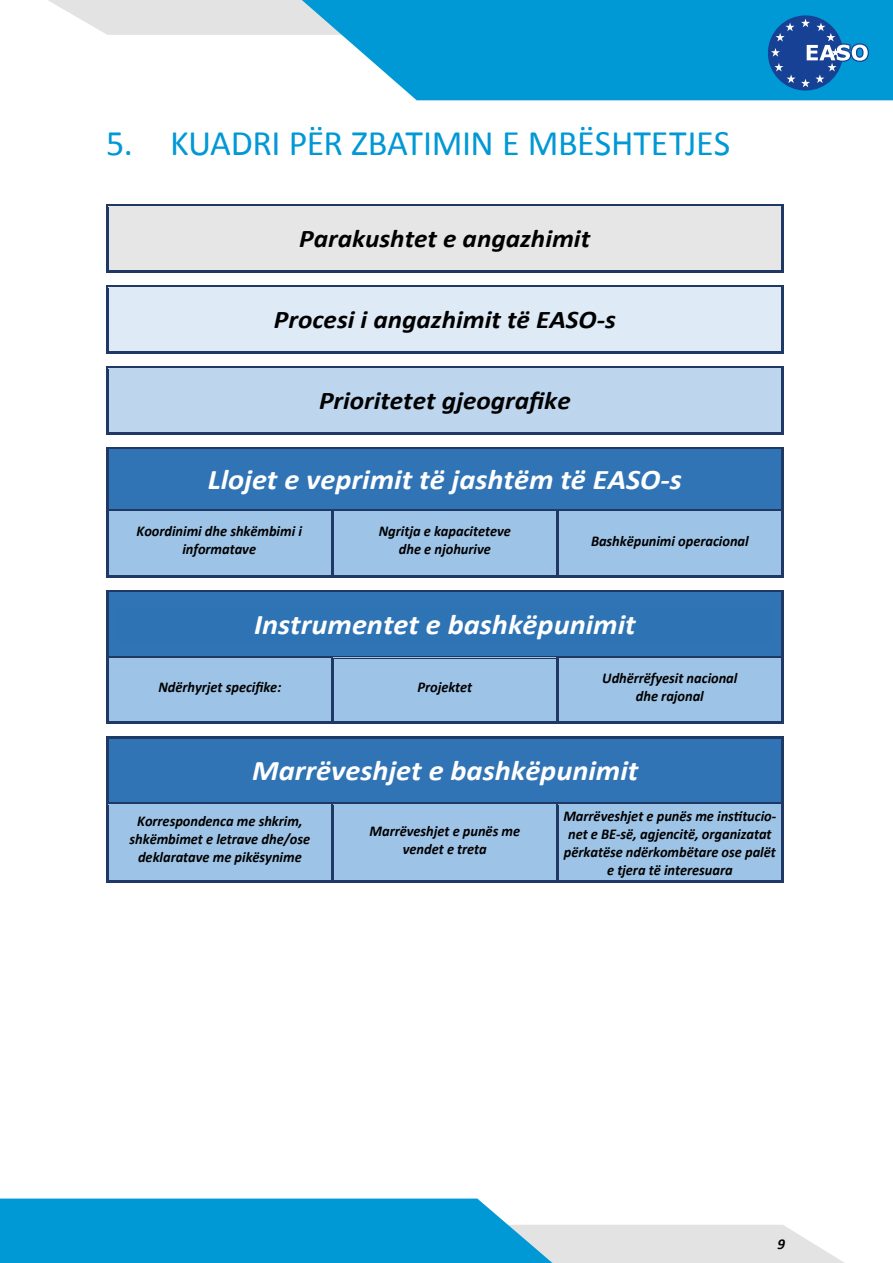
<style>
.page{position:relative;width:893px;height:1263px;background:#fff}
.page>*{position:absolute;margin:0;border:0;box-sizing:border-box;transform-origin:0 0}
.title_1{font:36px "Calibri";letter-spacing:-.01em;color:#0098d5}
.t1{font:italic 700 28.5px "Calibri";color:#fff;scale:1.07 1}
.t2{font:italic 700 25.5px "Calibri";color:#000;scale:1.07 1}
.t3{font:italic 700 15px/18px "Calibri";color:#000;text-align:center;scale:.96 1}
.t4{font:italic 700 15px "Calibri";color:#000}
</style>
<div class="page">
<div style="left:109px;top:207px;width:672px;height:63px;background:#e7e6e7"></div>
<hr style="left:108px;top:204px;width:673px;height:2px;background:#1f3864">
<hr style="left:108px;top:206px;width:673px;height:1px;background:#e7e6e6">
<hr style="left:106px;top:207px;width:2px;height:63px;background:#1f3864">
<hr style="left:108px;top:270px;width:673px;height:2px;background:#1f3864">
<hr style="left:781px;top:207px;width:2px;height:63px;background:#1f3864">
<div style="left:109px;top:288px;width:672px;height:63px;background:#deeaf6"></div>
<hr style="left:108px;top:285px;width:673px;height:3px;background:#1f3864">
<hr style="left:108px;top:288px;width:673px;height:1px;background:#deeaf6">
<hr style="left:106px;top:288px;width:2px;height:63px;background:#1f3864">
<hr style="left:108px;top:351px;width:673px;height:2px;background:#1f3864">
<hr style="left:781px;top:288px;width:2px;height:63px;background:#1f3864">
<div style="left:109px;top:369px;width:672px;height:63px;background:#bdd6ee"></div>
<hr style="left:108px;top:367px;width:673px;height:2px;background:#1f3864">
<hr style="left:108px;top:369px;width:673px;height:1px;background:#bdd6ee">
<hr style="left:106px;top:369px;width:2px;height:63px;background:#1f3864">
<hr style="left:108px;top:432px;width:673px;height:2px;background:#1f3864">
<hr style="left:781px;top:369px;width:2px;height:63px;background:#1f3864">
<div style="left:109px;top:450px;width:672px;height:59px;background:#3074b5"></div>
<hr style="left:108px;top:447px;width:673px;height:2px;background:#1f3864">
<hr style="left:108px;top:449px;width:673px;height:1px;background:#2e74b5">
<hr style="left:106px;top:450px;width:2px;height:59px;background:#1f3864">
<hr style="left:781px;top:450px;width:2px;height:59px;background:#1f3864">
<div style="left:109px;top:511px;width:222px;height:64px;background:#9dc3e6"></div>
<div style="left:333px;top:511px;width:223px;height:64px;background:#9dc3e6"></div>
<div style="left:558px;top:511px;width:223px;height:64px;background:#9dc3e6"></div>
<hr style="left:108px;top:509px;width:223px;height:2px;background:#1f3864">
<hr style="left:108px;top:511px;width:223px;height:1px;background:#9dc3e6">
<hr style="left:333px;top:509px;width:223px;height:2px;background:#1f3864">
<hr style="left:558px;top:509px;width:223px;height:2px;background:#1f3864">
<hr style="left:106px;top:511px;width:2px;height:64px;background:#1f3864">
<hr style="left:108px;top:575px;width:223px;height:2px;background:#1f3864">
<hr style="left:331px;top:511px;width:2px;height:64px;background:#1f3864">
<hr style="left:333px;top:575px;width:223px;height:2px;background:#1f3864">
<hr style="left:556px;top:511px;width:2px;height:64px;background:#1f3864">
<hr style="left:558px;top:575px;width:223px;height:2px;background:#1f3864">
<hr style="left:781px;top:511px;width:2px;height:64px;background:#1f3864">
<div style="left:109px;top:592px;width:672px;height:64px;background:#3074b5"></div>
<hr style="left:108px;top:590px;width:673px;height:2px;background:#1f3864">
<hr style="left:108px;top:592px;width:673px;height:1px;background:#2e74b5">
<hr style="left:106px;top:592px;width:2px;height:64px;background:#1f3864">
<hr style="left:781px;top:592px;width:2px;height:64px;background:#1f3864">
<div style="left:109px;top:658px;width:222px;height:64px;background:#9dc3e6"></div>
<div style="left:334px;top:658px;width:222px;height:64px;background:#9dc3e6"></div>
<div style="left:558px;top:658px;width:223px;height:64px;background:#9dc3e6"></div>
<hr style="left:108px;top:656px;width:223px;height:2px;background:#1f3864">
<hr style="left:108px;top:658px;width:223px;height:1px;background:#9dc3e6">
<hr style="left:333px;top:656px;width:223px;height:2px;background:#1f3864">
<hr style="left:333px;top:657px;width:223px;height:1px;background:#9dc3e6">
<hr style="left:558px;top:656px;width:223px;height:2px;background:#1f3864">
<hr style="left:106px;top:658px;width:2px;height:64px;background:#1f3864">
<hr style="left:108px;top:722px;width:223px;height:2px;background:#1f3864">
<hr style="left:331px;top:658px;width:2px;height:64px;background:#1f3864">
<hr style="left:333px;top:722px;width:223px;height:2px;background:#1f3864">
<hr style="left:556px;top:658px;width:2px;height:64px;background:#1f3864">
<hr style="left:558px;top:722px;width:223px;height:2px;background:#1f3864">
<hr style="left:781px;top:658px;width:2px;height:64px;background:#1f3864">
<div style="left:109px;top:739px;width:672px;height:64px;background:#3074b5"></div>
<hr style="left:108px;top:737px;width:673px;height:2px;background:#1f3864">
<hr style="left:108px;top:739px;width:673px;height:1px;background:#2e74b5">
<hr style="left:106px;top:739px;width:2px;height:64px;background:#1f3864">
<hr style="left:781px;top:739px;width:2px;height:64px;background:#1f3864">
<div style="left:109px;top:805px;width:222px;height:75px;background:#9dc3e6"></div>
<div style="left:333px;top:805px;width:223px;height:75px;background:#9dc3e6"></div>
<div style="left:558px;top:805px;width:223px;height:75px;background:#9dc3e6"></div>
<hr style="left:108px;top:803px;width:223px;height:2px;background:#1f3864">
<hr style="left:108px;top:805px;width:223px;height:1px;background:#9dc3e6">
<hr style="left:333px;top:803px;width:223px;height:2px;background:#1f3864">
<hr style="left:558px;top:803px;width:223px;height:2px;background:#1f3864">
<hr style="left:106px;top:805px;width:2px;height:75px;background:#1f3864">
<hr style="left:108px;top:880px;width:223px;height:2px;background:#1f3864">
<hr style="left:331px;top:805px;width:2px;height:75px;background:#1f3864">
<hr style="left:333px;top:880px;width:223px;height:2px;background:#1f3864">
<hr style="left:556px;top:805px;width:2px;height:75px;background:#1f3864">
<hr style="left:558px;top:880px;width:223px;height:2px;background:#1f3864">
<hr style="left:781px;top:805px;width:2px;height:75px;background:#1f3864">
<svg style="left:48px;top:0;width:229px;height:35px;background:#e6e6e6"></svg>
<svg style="left:277px;top:0;width:616px;height:100px;background:#25a6da"></svg>
<div style="left:768px;top:15px;width:75px;height:76px;background:#164194;border-radius:50%"></div>
<svg style="left:801px;top:19px;width:69px;height:68px"></svg>
<svg style="left:776px;top:23px;width:18px;height:18px"></svg>
<svg style="left:771px;top:48px;width:9px;height:9px"></svg>
<svg style="left:774px;top:63px;width:21px;height:20px"></svg>
<svg style="left:0;top:1198px;width:844px;height:65px"></svg>
<p class="title_1" style="left:106px;top:120px;width:626px">5. KUADRI PËR ZBATIMIN E MBËSHTETJES</p>
<p class="t2" style="left:299px;top:222px;width:273px">Parakushtet e angazhimit</p>
<p class="t2" style="left:274px;top:303px;width:321px">Procesi i angazhimit të EASO-s</p>
<p class="t2" style="left:319px;top:384px;width:237px">Prioritetet gjeografike</p>
<p class="t1" style="left:208px;top:461px;width:445px">Llojet e veprimit të jashtëm të EASO-s</p>
<p class="t3" style="left:137px;top:522px;width:174px">Koordinimi dhe shkëmbimi i informatave</p>
<p class="t3" style="left:379px;top:522px;width:139px">Ngritja e kapaciteteve dhe e njohurive</p>
<p class="t3" style="left:591px;top:532px;width:166px">Bashkëpunimi operacional</p>
<p class="t1" style="left:254px;top:606px;width:358px">Instrumentet e bashkëpunimit</p>
<p class="t3" style="left:158px;top:678px;width:129px">Ndërhyrjet specifike:</p>
<p class="t3" style="left:417px;top:678px;width:59px">Projektet</p>
<p class="t3" style="left:602px;top:669px;width:142px">Udhërrëfyesit nacional dhe rajonal</p>
<p class="t1" style="left:252px;top:753px;width:363px">Marrëveshjet e bashkëpunimit</p>
<p class="t3" style="left:563px;top:807px;width:223px">Marrëveshjet e punës me institucio&shy;net e BE-së, agjencitë, organizatat përkatëse ndërkombëtare ose palët e tjera të interesuara</p>
<p class="t3" style="left:130px;top:812px;width:190px">Korrespondenca me shkrim, shkëmbimet e letrave dhe/ose deklaratave me pikësynime</p>
<p class="t3" style="left:370px;top:822px;width:158px">Marrëveshjet e punës me vendet e treta</p>
<p class="t4" style="left:777px;top:1234px;width:9px">9</p>
</div>
